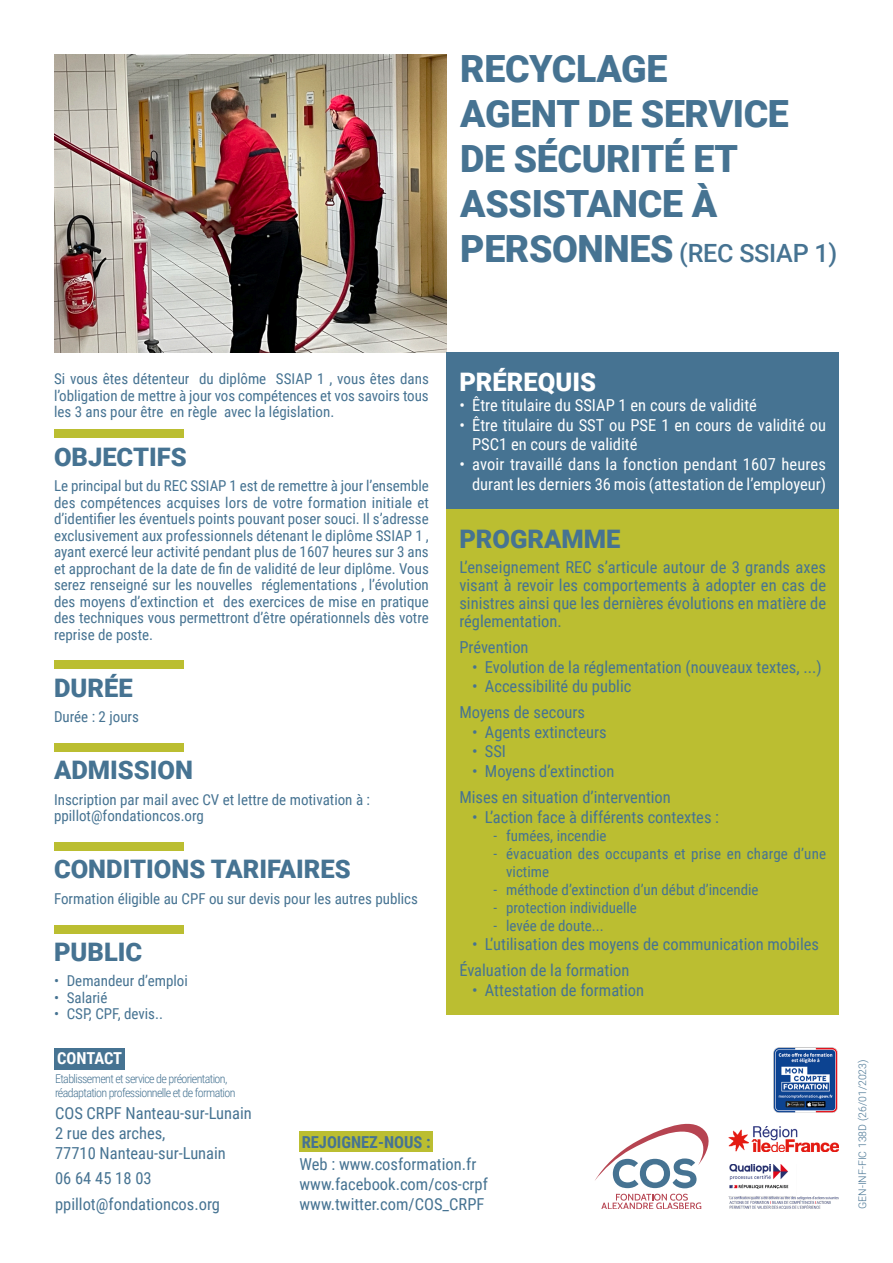
<style>
.page{position:relative;width:893px;height:1263px;background:#fff}
.page>*{position:absolute;margin:0;border:0;box-sizing:border-box;transform-origin:0 0}
.t1{font:900 37.5px/45px "Roboto";letter-spacing:-.01em;color:#467392}
.t2{font:900 25.5px "Roboto";color:#467392}
.t3{font:900 25.5px "Roboto";color:#fff}
.t4{font:500 25.2px "Roboto";letter-spacing:-.01em;color:#467392}
.Style_de_paragraphe{font:16.5px/18px "Roboto Condensed";color:#467392;text-align:justify}
.t5{font:16.5px/19.8px "Roboto Condensed";color:#fff}
.t6{font:700 16.5px "Roboto Condensed";color:#467392}
.t7{font:700 16.5px "Roboto Condensed";letter-spacing:-.01em;color:#fff}
.t8{font:15px/16.5px "Roboto Condensed";color:#467392;text-align:justify}
.t9{font:300 12px/13.5px "Roboto Condensed";letter-spacing:-.05em;color:#467392}
.t10{font:300 10.5px "Roboto";color:#467392}
.s1{font-weight:900;font-size:37.5px}
</style>
<div class="page">
<div style="left:446px;top:510px;width:393px;height:505px;background:#bbbe31"></div>
<img style="left:54px;top:54px;width:392px;height:299px">
<div style="left:446px;top:353px;width:393px;height:156px;background:#467392"></div>
<div style="left:54px;top:660px;width:129px;height:9px;background:#bbbe31"></div>
<div style="left:54px;top:429px;width:129px;height:9px;background:#bbbe31"></div>
<div style="left:54px;top:743px;width:129px;height:8px;background:#bbbe31"></div>
<div style="left:54px;top:842px;width:129px;height:9px;background:#bbbe31"></div>
<div style="left:54px;top:925px;width:129px;height:8px;background:#bbbe31"></div>
<svg style="left:601px;top:1194px;width:100px;height:15px"></svg>
<svg style="left:595px;top:1123px;width:114px;height:65px"></svg>
<div style="left:300px;top:1131px;width:133px;height:21px;background:#bbbe31"></div>
<div style="left:54px;top:1048px;width:71px;height:22px;background:#467392"></div>
<img style="left:729px;top:1164px;width:110px;height:45px">
<img style="left:729px;top:1126px;width:110px;height:26px">
<img style="left:773px;top:1047px;width:65px;height:66px">
<p class="t1" style="left:460px;top:45px;width:209px">RECYCLAGE</p>
<p class="t1" style="left:460px;top:90px;width:330px">AGENT DE SERVICE<br>DE SÉCURITÉ ET</p>
<p class="t1" style="left:460px;top:180px;width:258px">ASSISTANCE À</p>
<p class="t4" style="left:460px;top:236px;width:379px"><span class="s1">PERSONNES</span> (REC SSIAP 1)</p>
<p class="t8" style="left:54px;top:370px;width:376px">Si vous êtes détenteur du diplôme SSIAP 1 , vous êtes dans l’obligation de mettre à jour vos compétences et vos savoirs tous les 3 ans pour être en règle avec la législation.</p>
<p class="t2" style="left:54px;top:439px;width:134px">OBJECTIFS</p>
<p class="t8" style="left:54px;top:477px;width:376px">Le principal but du REC SSIAP 1 est de remettre à jour l’ensemble des compétences acquises lors de votre formation initiale et d’identifier les éventuels points pouvant poser souci. Il s’adresse exclusivement aux professionnels détenant le diplôme SSIAP 1 , ayant exercé leur activité pendant plus de 1607 heures sur 3 ans et approchant de la date de fin de validité de leur diplôme. Vous serez renseigné sur les nouvelles réglementations , l’évolution des moyens d’extinction et des exercices de mise en pratique des techniques vous permettront d’être opérationnels dès votre reprise de poste.</p>
<p class="t2" style="left:54px;top:670px;width:80px">DURÉE</p>
<p class="t8" style="left:54px;top:708px;width:87px">Durée : 2 jours</p>
<p class="t2" style="left:54px;top:752px;width:141px">ADMISSION</p>
<p class="t8" style="left:54px;top:791px;width:318px">Inscription par mail avec CV et lettre de motivation à :</p>
<p class="t8" style="left:54px;top:807px;width:151px">ppillot@fondationcos.org</p>
<p class="t2" style="left:54px;top:851px;width:298px">CONDITIONS TARIFAIRES</p>
<p class="t8" style="left:54px;top:890px;width:365px">Formation éligible au CPF ou sur devis pour les autres publics</p>
<p class="t2" style="left:54px;top:934px;width:90px">PUBLIC</p>
<p class="t8" style="left:54px;top:972px;width:135px">• Demandeur d’emploi</p>
<p class="t8" style="left:54px;top:989px;width:55px">• Salarié</p>
<p class="t8" style="left:54px;top:1005px;width:110px">• CSP, CPF, devis..</p>
<p class="t3" style="left:459px;top:364px;width:138px">PRÉREQUIS</p>
<p class="t5" style="left:459px;top:394px;width:299px">• Être titulaire du SSIAP 1 en cours de validité</p>
<p class="t5" style="left:472px;top:414px;width:355px;text-indent:-13px">• Être titulaire du SST ou PSE 1 en cours de validité ou<br>PSC1 en cours de validité</p>
<p class="t5" style="left:459px;top:454px;width:368px;text-align:right">• avoir travaillé dans la fonction pendant 1607 heures durant les derniers 36 mois (attestation de l’employeur)</p>
<p class="t2" style="left:459px;top:521px;width:163px">PROGRAMME</p>
<p class="Style_de_paragraphe" style="left:459px;top:558px;width:368px">L’enseignement REC s’articule autour de 3 grands axes visant à revoir les comportements à adopter en cas de sinistres ainsi que les dernières évolutions en matière de réglementation.</p>
<p class="Style_de_paragraphe" style="left:459px;top:637px;width:71px">Prévention</p>
<p class="Style_de_paragraphe" style="left:472px;top:657px;width:351px">• Evolution de la réglementation (nouveaux textes, ...)</p>
<p class="Style_de_paragraphe" style="left:472px;top:677px;width:161px">• Accessibilité du public</p>
<p class="Style_de_paragraphe" style="left:459px;top:702px;width:127px">Moyens de secours</p>
<p class="Style_de_paragraphe" style="left:472px;top:722px;width:136px">• Agents extincteurs</p>
<p class="Style_de_paragraphe" style="left:472px;top:742px;width:35px">• SSI</p>
<p class="Style_de_paragraphe" style="left:472px;top:762px;width:144px">• Moyens d’extinction</p>
<p class="Style_de_paragraphe" style="left:459px;top:787px;width:213px">Mises en situation d’intervention</p>
<p class="Style_de_paragraphe" style="left:472px;top:807px;width:248px">• L’action face à différents contextes :</p>
<p class="t8" style="left:493px;top:826px;width:115px">- fumées, incendie</p>
<p class="t8" style="left:506px;top:844px;width:321px;line-height:18px;text-indent:-13px">- évacuation des occupants et prise en charge d’une victime</p>
<p class="t8" style="left:493px;top:880px;width:267px">- méthode d’extinction d’un début d’incendie</p>
<p class="t8" style="left:493px;top:898px;width:145px">- protection individuelle</p>
<p class="t8" style="left:493px;top:916px;width:112px">- levée de doute...</p>
<p class="Style_de_paragraphe" style="left:472px;top:935px;width:348px">• L’utilisation des moyens de communication mobiles</p>
<p class="Style_de_paragraphe" style="left:459px;top:960px;width:172px">Évaluation de la formation</p>
<p class="Style_de_paragraphe" style="left:472px;top:980px;width:173px">• Attestation de formation</p>
<p class="t7" style="left:57px;top:1046px;width:67px">CONTACT</p>
<p class="t9" style="left:55px;top:1071px;width:182px">Etablissement et service de préorientation, réadaptation professionnelle et de formation</p>
<p class="Style_de_paragraphe" style="left:55px;top:1103px;width:198px">COS CRPF Nanteau-sur-Lunain</p>
<p class="Style_de_paragraphe" style="left:55px;top:1123px;width:112px">2 rue des arches,</p>
<p class="Style_de_paragraphe" style="left:55px;top:1143px;width:172px">77710 Nanteau-sur-Lunain</p>
<p class="Style_de_paragraphe" style="left:55px;top:1169px;width:98px">06 64 45 18 03</p>
<p class="Style_de_paragraphe" style="left:55px;top:1194px;width:166px">ppillot@fondationcos.org</p>
<p class="t6" style="left:302px;top:1130px;width:131px">REJOIGNEZ-NOUS :</p>
<p class="Style_de_paragraphe" style="left:300px;top:1154px;width:178px">Web : www.cosformation.fr</p>
<p class="Style_de_paragraphe" style="left:300px;top:1174px;width:190px">www.facebook.com/cos-crpf</p>
<p class="Style_de_paragraphe" style="left:300px;top:1194px;width:186px">www.twitter.com/COS_CRPF</p>
<p class="t10" style="left:855px;top:1209px;width:151px;rotate:-90deg">GEN-INF-FIC 138D (26/01/2023)</p>
</div>
